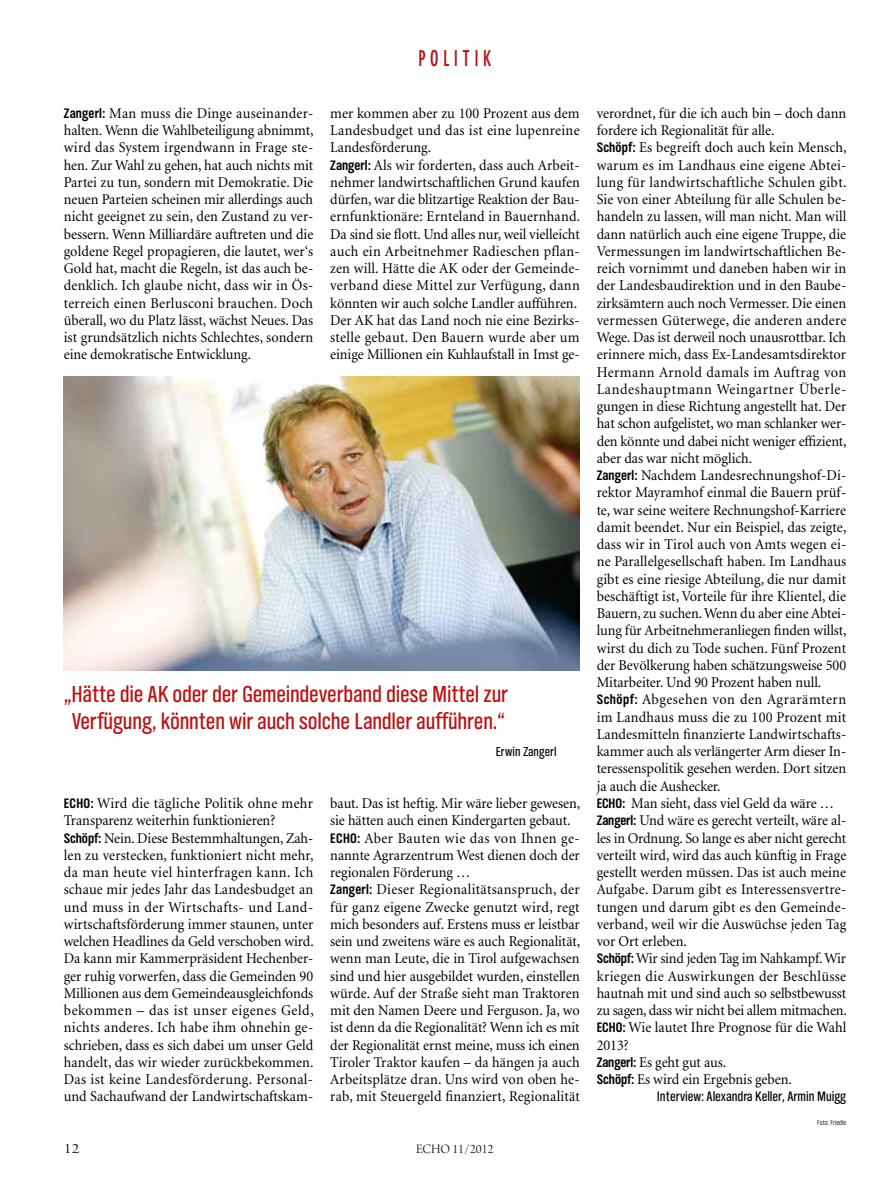
<style>
.page{position:relative;width:893px;height:1191px;background:#fff}
.page>*{position:absolute;margin:0;border:0;box-sizing:border-box;transform-origin:0 0}
.t1{font:24px/27px "TV Nord Cond EF";letter-spacing:-.01em;color:#bd1011;text-align:center}
.t2{font:700 condensed 21.6px "DIN Neuzeit Grotesk";letter-spacing:.25em;color:#bd1011;scale:.83 1}
.t3{font:15px/17.2px "Minion";color:#000;scale:.95 1}
.t4{font:15px "Arno Pro Light Display";color:#000;scale:1.2 1}
.t5{font:14.25px "TV Nord Cond EF";letter-spacing:-.005em;color:#000}
.t6{font:13.5px "TV Nord Cond EF";color:#000}
.t7{font:13.5px "Arno Pro Light Display";color:#000}
.t8{font:300 7.5px "TV Nord Cond EF";color:#000}
.s1{font-family:"TV Nord Cond EF";font-weight:700;font-size:14.25px}
</style>
<div class="page">
<img style="left:64px;top:376px;width:516px;height:294px">
<p class="t3" style="left:64px;top:105px;width:265px;text-align:justify"><span class="s1">Zangerl:</span> Man muss die Dinge auseinander&shy;halten. Wenn die Wahlbeteiligung abnimmt, wird das System irgendwann in Frage ste&shy;hen. Zur Wahl zu gehen, hat auch nichts mit Partei zu tun, sondern mit Demokratie. Die neuen Parteien scheinen mir allerdings auch nicht geeignet zu sein, den Zustand zu ver&shy;bessern. Wenn Milliardäre auftreten und die goldene Regel propagieren, die lautet, wer‘s Gold hat, macht die Regeln, ist das auch be&shy;denklich. Ich glaube nicht, dass wir in Ös&shy;terreich einen Berlusconi brauchen. Doch überall, wo du Platz lässt, wächst Neues. Das ist grundsätzlich nichts Schlechtes, sondern eine demokratische Entwicklung.</p>
<h2 class="t2" style="left:418px;top:46px;width:90px">politik</h2>
<p class="t3" style="left:330px;top:105px;width:265px">mer kommen aber zu 100 Prozent aus dem Landesbudget und das ist eine lupenreine Landesförderung.<br><span class="s1">Zangerl:</span> Als wir forderten, dass auch Arbeit&shy;nehmer landwirtschaftlichen Grund kaufen dürfen, war die blitzartige Reaktion der Bau&shy;ernfunktionäre: Ernteland in Bauernhand.<br>Da sind sie flott. Und alles nur, weil vielleicht auch ein Arbeitnehmer Radieschen pflan&shy;zen will. Hätte die AK oder der Gemeinde&shy;verband diese Mittel zur Verfügung, dann könnten wir auch solche Landler aufführen.<br>Der AK hat das Land noch nie eine Bezirks&shy;stelle gebaut. Den Bauern wurde aber um einige Millionen ein Kuhlaufstall in Imst ge-</p>
<h1 class="t1" style="left:64px;top:680px;width:445px">„Hätte die AK oder der Gemeindeverband diese Mittel zur<br>Verfügung, könnten wir auch solche Landler aufführen.“</h1>
<p class="t6" style="left:496px;top:744px;width:62px">Erwin Zangerl</p>
<p class="t3" style="left:64px;top:795px;width:265px"><span class="s1">ECHO:</span> Wird die tägliche Politik ohne mehr Transparenz weiterhin funktionieren?<br><span class="s1">Schöpf:</span> Nein. Diese Bestemmhaltungen, Zah&shy;len zu verstecken, funktioniert nicht mehr, da man heute viel hinterfragen kann. Ich schaue mir jedes Jahr das Landesbudget an und muss in der Wirtschafts- und Land&shy;wirtschaftsförderung immer staunen, unter welchen Headlines da Geld verschoben wird.<br>Da kann mir Kammerpräsident Hechenber&shy;ger ruhig vorwerfen, dass die Gemeinden 90<br>Millionen aus dem Gemeindeausgleichfonds bekommen – das ist unser eigenes Geld, nichts anderes. Ich habe ihm ohnehin ge&shy;schrieben, dass es sich dabei um unser Geld handelt, das wir wieder zurückbekommen.<br>Das ist keine Landesförderung. Personal&shy;und Sachaufwand der Landwirtschaftskam-</p>
<p class="t3" style="left:330px;top:795px;width:265px">baut. Das ist heftig. Mir wäre lieber gewesen, sie hätten auch einen Kindergarten gebaut.<br><span class="s1">ECHO:</span> Aber Bauten wie das von Ihnen ge&shy;nannte Agrarzentrum West dienen doch der regionalen Förderung …<br><span class="s1">Zangerl:</span> Dieser Regionalitätsanspruch, der für ganz eigene Zwecke genutzt wird, regt mich besonders auf. Erstens muss er leistbar sein und zweitens wäre es auch Regionalität, wenn man Leute, die in Tirol aufgewachsen sind und hier ausgebildet wurden, einstellen würde. Auf der Straße sieht man Traktoren mit den Namen Deere und Ferguson. Ja, wo ist denn da die Regionalität? Wenn ich es mit der Regionalität ernst meine, muss ich einen Tiroler Traktor kaufen – da hängen ja auch Arbeitsplätze dran. Uns wird von oben he&shy;rab, mit Steuergeld finanziert, Regionalität</p>
<p class="t4" style="left:64px;top:1140px;width:15px">12</p>
<p class="t7" style="left:416px;top:1141px;width:79px">ECHO 11/2012</p>
<p class="t3" style="left:597px;top:105px;width:265px">verordnet, für die ich auch bin – doch dann fordere ich Regionalität für alle.<br><span class="s1">Schöpf:</span> Es begreift doch auch kein Mensch, warum es im Landhaus eine eigene Abtei&shy;lung für landwirtschaftliche Schulen gibt.<br>Sie von einer Abteilung für alle Schulen be&shy;handeln zu lassen, will man nicht. Man will dann natürlich auch eine eigene Truppe, die Vermessungen im landwirtschaftlichen Be&shy;reich vornimmt und daneben haben wir in der Landesbaudirektion und in den Baube&shy;zirksämtern auch noch Vermesser. Die einen vermessen Güterwege, die anderen andere Wege. Das ist derweil noch unausrottbar. Ich erinnere mich, dass Ex-Landesamtsdirektor Hermann Arnold damals im Auftrag von Landeshauptmann Weingartner Überle&shy;gungen in diese Richtung angestellt hat. Der hat schon aufgelistet, wo man schlanker wer&shy;den könnte und dabei nicht weniger effizient, aber das war nicht möglich.<br><span class="s1">Zangerl:</span> Nachdem Landesrechnungshof-Di&shy;rektor Mayramhof einmal die Bauern prüf&shy;te, war seine weitere Rechnungshof-Karriere damit beendet. Nur ein Beispiel, das zeigte, dass wir in Tirol auch von Amts wegen ei&shy;ne Parallelgesellschaft haben. Im Landhaus gibt es eine riesige Abteilung, die nur damit beschäftigt ist, Vorteile für ihre Klientel, die Bauern, zu suchen. Wenn du aber eine Abtei&shy;lung für Arbeitnehmeranliegen finden willst, wirst du dich zu Tode suchen. Fünf Prozent der Bevölkerung haben schätzungsweise 500<br>Mitarbeiter. Und 90 Prozent haben null.<br><span class="s1">Schöpf:</span> Abgesehen von den Agrarämtern im Landhaus muss die zu 100 Prozent mit Landesmitteln finanzierte Landwirtschafts&shy;kammer auch als verlängerter Arm dieser In&shy;teressenspolitik gesehen werden. Dort sitzen ja auch die Aushecker.<br><span class="s1">ECHO:</span> Man sieht, dass viel Geld da wäre … <span class="s1">Zangerl:</span> Und wäre es gerecht verteilt, wäre al&shy;les in Ordnung. So lange es aber nicht gerecht verteilt wird, wird das auch künftig in Frage gestellt werden müssen. Das ist auch meine Aufgabe. Darum gibt es Interessensvertre&shy;tungen und darum gibt es den Gemeinde&shy;verband, weil wir die Auswüchse jeden Tag vor Ort erleben.<br><span class="s1">Schöpf:</span> Wir sind jeden Tag im Nahkampf. Wir kriegen die Auswirkungen der Beschlüsse hautnah mit und sind auch so selbstbewusst zu sagen, dass wir nicht bei allem mitmachen.<br><span class="s1">ECHO:</span> Wie lautet Ihre Prognose für die Wahl 2013?<br><span class="s1">Zangerl:</span> Es geht gut aus.<br><span class="s1">Schöpf:</span> Es wird ein Ergebnis geben.</p>
<p class="t5" style="left:657px;top:1089px;width:191px">Interview: Alexandra Keller, Armin Muigg</p>
<p class="t8" style="left:817px;top:1118px;width:31px">Foto: Friedle</p>
</div>
